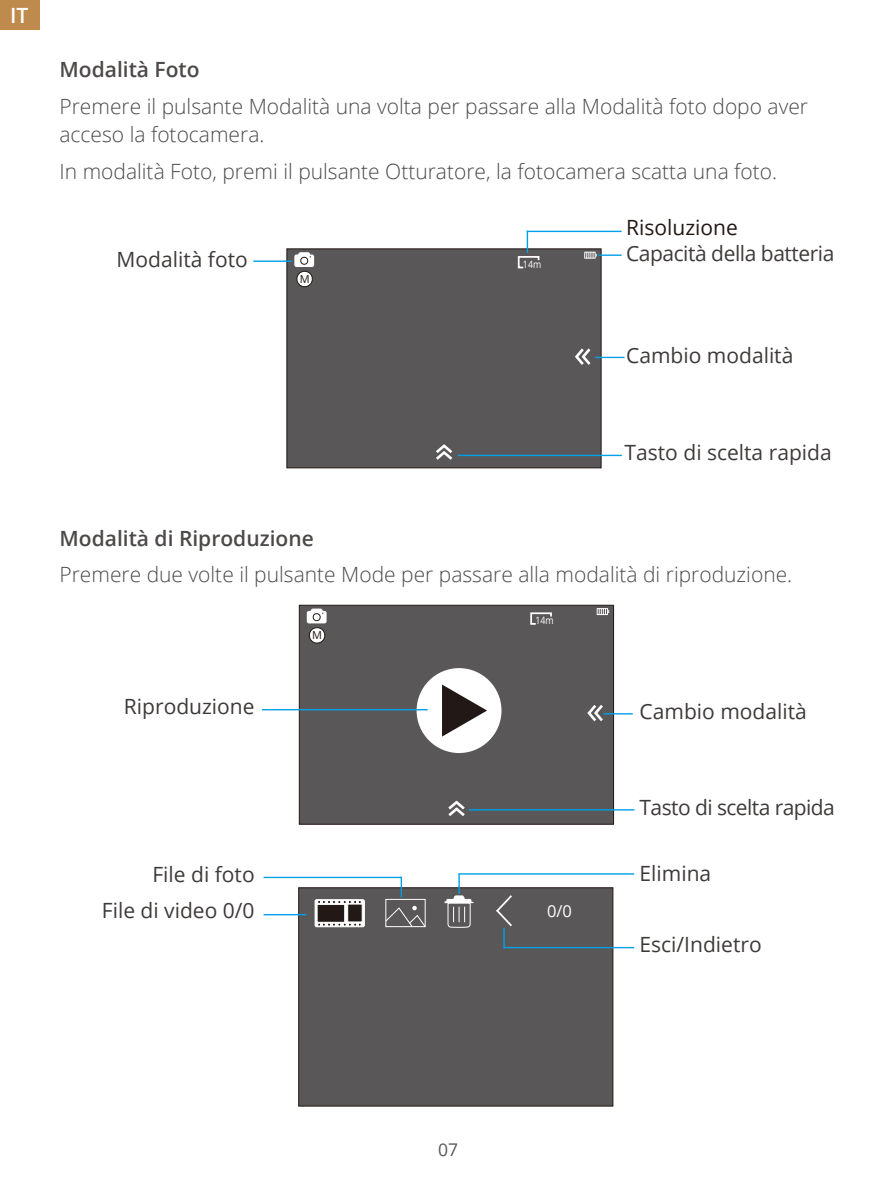
<style>
.page{position:relative;width:893px;height:1191px;background:#fff}
.page>*{position:absolute;margin:0;border:0;box-sizing:border-box;transform-origin:0 0}
.t1{font:300 21px/28px "Open Sans";color:#4c4948}
.t2{font:21px/36.4px "Open Sans";color:#3e3a39;text-align:right}
.t3{font:600 21px "Open Sans";color:#4c4948}
.t4{font:21px "Open Sans";letter-spacing:-.02em;color:#3e3a39}
.t5{font:21px "Open Sans";letter-spacing:-.025em;color:#3e3a39}
.t6{font:21px "Open Sans";color:#221815}
.t7{font:600 21px "Open Sans";color:#fff}
.t8{font:17.5px "Open Sans";color:#595757}
.t9{font:16.45px "Open Sans";color:#fff}
.t10{font:10.85px "Open Sans";color:#221815}
.t11{font:10.15px "Open Sans";color:#fff;scale:.86 1}
</style>
<div class="page">
<div style="left:299px;top:605px;width:315px;height:219px;background:#595757;border:1px solid #221815"></div>
<div style="left:597px;top:608px;width:11px;height:7px;border:1px solid #fff"></div>
<svg style="left:599px;top:608px;width:10px;height:6px"></svg>
<div style="left:309px;top:627px;width:16px;height:16px;background:#fff;border-radius:7px"></div>
<div style="left:309px;top:627px;width:16px;height:16px;border:1px solid #221815;border-radius:7px"></div>
<svg style="left:448px;top:800px;width:17px;height:16px"></svg>
<svg style="left:587px;top:705px;width:19px;height:17px"></svg>
<svg style="left:530px;top:612px;width:22px;height:13px"></svg>
<div style="left:307px;top:611px;width:20px;height:12px;background:#fff;border-radius:2px"></div>
<div style="left:311px;top:608px;width:12px;height:5px;background:#fff;border-radius:2px"></div>
<div style="left:313px;top:613px;width:8px;height:8px;border:1px solid #221815;border-radius:3px"></div>
<hr style="left:603px;top:713px;width:30px;height:1px;background:#00a0e9">
<div style="left:417px;top:668px;width:84px;height:85px;background:#fff;border-radius:42px"></div>
<svg style="left:442px;top:684px;width:45px;height:52px"></svg>
<hr style="left:262px;top:709px;width:166px;height:1px;background:#00a0e9">
<hr style="left:469px;top:809px;width:165px;height:1px;background:#00a0e9">
<div style="left:298px;top:887px;width:315px;height:219px;background:#595757;border:1px solid #221815"></div>
<div style="left:315px;top:899px;width:49px;height:27px;background:#fff;border-radius:2px"></div>
<div style="left:315px;top:899px;width:50px;height:28px;border:1px solid #fff;border-radius:2px"></div>
<div style="left:317px;top:904px;width:28px;height:18px;background:#221815;border:1px solid #fff"></div>
<div style="left:347px;top:903px;width:16px;height:19px;background:#221815;border:1px solid #fff"></div>
<svg style="left:317px;top:923px;width:44px;height:3px"></svg>
<svg style="left:317px;top:900px;width:44px;height:3px"></svg>
<div style="left:385px;top:899px;width:41px;height:28px;background:#595757;border:1px solid #fff"></div>
<svg style="left:385px;top:906px;width:41px;height:22px"></svg>
<svg style="left:496px;top:895px;width:16px;height:32px"></svg>
<hr style="left:264px;top:914px;width:42px;height:1px;background:#00a0e9">
<hr style="left:264px;top:876px;width:137px;height:2px;background:#00a0e9">
<hr style="left:458px;top:873px;width:176px;height:1px;background:#00a0e9">
<hr style="left:503px;top:947px;width:131px;height:1px;background:#00a0e9">
<svg style="left:401px;top:876px;width:1px;height:21px"></svg>
<svg style="left:445px;top:874px;width:28px;height:54px"></svg>
<hr style="left:503px;top:927px;width:2px;height:21px;background:#00a0e9">
<div style="left:286px;top:248px;width:316px;height:220px;background:#595757;border:1px solid #221815"></div>
<div style="left:584px;top:252px;width:12px;height:7px;border:1px solid #fff"></div>
<svg style="left:586px;top:252px;width:11px;height:6px"></svg>
<div style="left:297px;top:271px;width:15px;height:16px;background:#fff;border-radius:7px"></div>
<div style="left:297px;top:271px;width:15px;height:16px;border:1px solid #221815;border-radius:7px"></div>
<svg style="left:436px;top:444px;width:17px;height:16px"></svg>
<svg style="left:575px;top:348px;width:16px;height:17px"></svg>
<div style="left:294px;top:254px;width:20px;height:13px;background:#fff;border-radius:2px"></div>
<div style="left:298px;top:252px;width:12px;height:5px;background:#fff;border-radius:2px"></div>
<div style="left:300px;top:257px;width:8px;height:8px;border:1px solid #221815;border-radius:3px"></div>
<hr style="left:598px;top:254px;width:24px;height:2px;background:#00a0e9">
<hr style="left:527px;top:231px;width:95px;height:1px;background:#00a0e9">
<hr style="left:595px;top:357px;width:30px;height:1px;background:#00a0e9">
<hr style="left:458px;top:455px;width:164px;height:1px;background:#00a0e9">
<hr style="left:253px;top:260px;width:39px;height:2px;background:#00a0e9">
<svg style="left:517px;top:231px;width:23px;height:38px"></svg>
<div style="left:0;top:0;width:40px;height:30px;background:#be8b4c"></div>
<p class="t7" style="left:10px;top:1px;width:20px">IT</p>
<p class="t3" style="left:60px;top:55px;width:142px">Modalità Foto</p>
<p class="t1" style="left:60px;top:92px;width:750px">Premere il pulsante Modalità una volta per passare alla Modalità foto dopo aver acceso la fotocamera.</p>
<p class="t1" style="left:60px;top:156px;width:719px">In modalità Foto, premi il pulsante Otturatore, la fotocamera scatta una foto.</p>
<p class="t2" style="left:117px;top:241px;width:133px">Modalità foto</p>
<p class="t10" style="left:300px;top:271px;width:11px">M</p>
<p class="t11" style="left:523px;top:257px;width:23px">14m</p>
<p class="t6" style="left:626px;top:213px;width:113px">Risoluzione</p>
<p class="t4" style="left:626px;top:239px;width:210px">Capacità della batteria</p>
<p class="t2" style="left:626px;top:336px;width:169px">Cambio modalità</p>
<p class="t2" style="left:625px;top:433px;width:209px">Tasto di scelta rapida</p>
<p class="t3" style="left:60px;top:523px;width:256px">Modalità di Riproduzione</p>
<p class="t1" style="left:60px;top:560px;width:734px">Premere due volte il pulsante Mode per passare alla modalità di riproduzione.</p>
<p class="t2" style="left:124px;top:687px;width:132px">Riproduzione</p>
<p class="t2" style="left:102px;top:855px;width:154px">File di foto<br>File di video 0/0</p>
<p class="t10" style="left:312px;top:627px;width:11px">M</p>
<p class="t11" style="left:535px;top:614px;width:23px">14m</p>
<p class="t9" style="left:547px;top:900px;width:26px">0/0</p>
<p class="t2" style="left:640px;top:692px;width:169px">Cambio modalità</p>
<p class="t5" style="left:640px;top:793px;width:197px">Tasto di scelta rapida</p>
<p class="t2" style="left:640px;top:854px;width:73px">Elimina</p>
<p class="t2" style="left:640px;top:925px;width:124px">Esci/Indietro</p>
<p class="t8" style="left:438px;top:1138px;width:22px">07</p>
</div>
